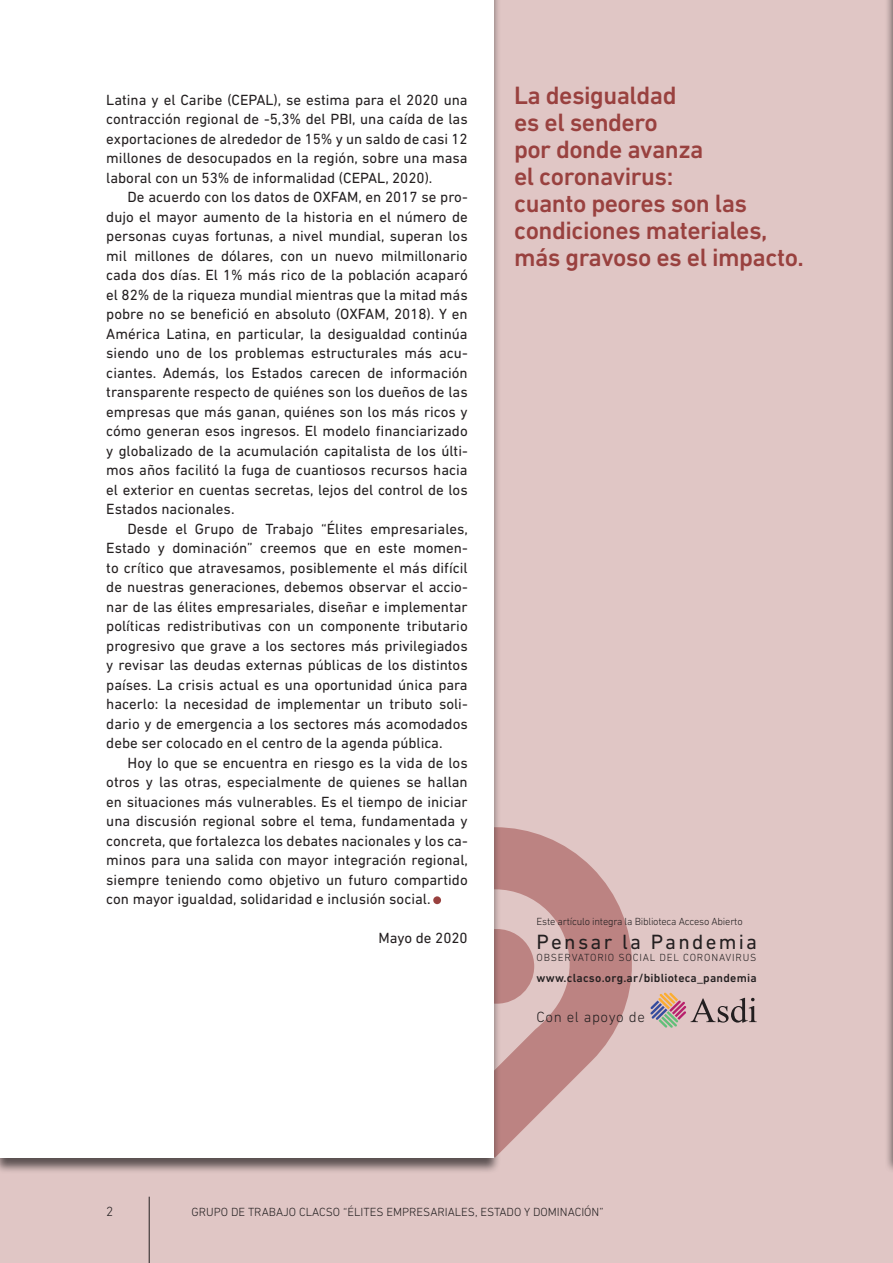
<style>
.page{position:relative;width:893px;height:1263px;background:#e0c6c5}
.page>*{position:absolute;margin:0;border:0;box-sizing:border-box;transform-origin:0 0}
.t1{font:500 25.5px/27px "DIN Next LT Pro";letter-spacing:-.02em;color:#99413f}
.t2{font:21px "DIN Next LT Pro";letter-spacing:.11em;color:#231f20}
.t3{font:15px/19.5px "DIN Next LT Pro";color:#231f20;text-align:justify}
.t4{font:300 15px "DIN Next LT Pro";letter-spacing:.04em;color:#231f20}
.t5{font:300 13.5px "DIN Next LT Pro";color:#231f20}
.t6{font:300 12px "DIN Next LT Pro";color:#231f20}
.t7{font:500 12px "DIN Next LT Pro";letter-spacing:.02em;color:#231f20}
.t8{font:300 10.5px "DIN Next LT Pro";letter-spacing:-.02em;color:#231f20}
.t9{font:300 10.5px "DIN Next LT Pro";letter-spacing:.075em;color:#231f20}
</style>
<div class="page">
<svg style="left:502px;top:827px;width:130px;height:324px;fill:#bc8382"></svg>
<svg style="left:502px;top:929px;width:32px;height:75px"></svg>
<svg style="left:650px;top:992px;width:107px;height:36px"></svg>
<hr style="left:149px;top:1197px;width:1px;height:66px;background:#231f20">
<div style="left:0;top:0;width:502px;height:1175px;background:#231f20;opacity:.7"></div>
<div style="left:0;top:0;width:493px;height:1158px;background:#fff"></div>
<div style="left:885px;top:0;width:8px;height:1174px;background:#231f20;opacity:.7"></div>
<hr style="left:892px;top:0;width:1px;height:1157px;background:#fff">
<svg style="left:433px;top:896px;width:8px;height:8px"></svg>
<p class="t3" style="left:106px;top:90px;width:363px">Latina y el Caribe (CEPAL), se estima para el 2020 una contracción regional de -5,3% del PBI, una caída de las exportaciones de alrededor de 15% y un saldo de casi 12 millones de desocupados en la región, sobre una masa laboral con un 53% de informalidad (CEPAL, 2020).</p>
<p class="t3" style="left:106px;top:187px;width:363px;text-indent:21px">De acuerdo con los datos de OXFAM, en 2017 se pro&shy;dujo el mayor aumento de la historia en el número de personas cuyas fortunas, a nivel mundial, superan los mil millones de dólares, con un nuevo milmillonario cada dos días. El 1% más rico de la población acaparó el 82% de la riqueza mundial mientras que la mitad más pobre no se benefició en absoluto (OXFAM, 2018). Y en América Latina, en particular, la desigualdad continúa siendo uno de los problemas estructurales más acu&shy;ciantes. Además, los Estados carecen de información transparente respecto de quiénes son los dueños de las empresas que más ganan, quiénes son los más ricos y cómo generan esos ingresos. El modelo financiarizado y globalizado de la acumulación capitalista de los últi&shy;mos años facilitó la fuga de cuantiosos recursos hacia el exterior en cuentas secretas, lejos del control de los Estados nacionales.</p>
<p class="t3" style="left:106px;top:519px;width:363px;text-indent:21px">Desde el Grupo de Trabajo “Élites empresariales, Estado y dominación” creemos que en este momen&shy;to crítico que atravesamos, posiblemente el más difícil de nuestras generaciones, debemos observar el accio&shy;nar de las élites empresariales, diseñar e implementar políticas redistributivas con un componente tributario progresivo que grave a los sectores más privilegiados y revisar las deudas externas públicas de los distintos países. La crisis actual es una oportunidad única para hacerlo: la necesidad de implementar un tributo soli&shy;dario y de emergencia a los sectores más acomodados debe ser colocado en el centro de la agenda pública.</p>
<p class="t3" style="left:106px;top:753px;width:363px;text-indent:21px">Hoy lo que se encuentra en riesgo es la vida de los otros y las otras, especialmente de quienes se hallan en situaciones más vulnerables. Es el tiempo de iniciar una discusión regional sobre el tema, fundamentada y concreta, que fortalezca los debates nacionales y los ca&shy;minos para una salida con mayor integración regional, siempre teniendo como objetivo un futuro compartido con mayor igualdad, solidaridad e inclusión social.</p>
<p class="t3" style="left:378px;top:928px;width:91px">Mayo de 2020</p>
<h1 class="t1" style="left:514px;top:82px;width:291px">La desigualdad<br>es el sendero<br>por donde avanza<br>el coronavirus:<br>cuanto peores son las condiciones materiales, más gravoso es el impacto.</h1>
<p class="t8" style="left:537px;top:915px;width:208px">Este artículo integra la Biblioteca Acceso Abierto</p>
<h2 class="t2" style="left:537px;top:929px;width:222px">Pensar la Pandemia</h2>
<p class="t9" style="left:537px;top:951px;width:221px">OBSERVATORIO SOCIAL DEL CORONAVIRUS</p>
<p class="t7" style="left:537px;top:971px;width:222px">www.clacso.org.ar/biblioteca_pandemia</p>
<p class="t4" style="left:537px;top:1008px;width:110px">Con el apoyo de</p>
<p class="t5" style="left:106px;top:1204px;width:9px">2</p>
<p class="t6" style="left:191px;top:1205px;width:414px">GRUPO DE TRABAJO CLACSO “ÉLITES EMPRESARIALES, ESTADO Y DOMINACIÓN”</p>
</div>
